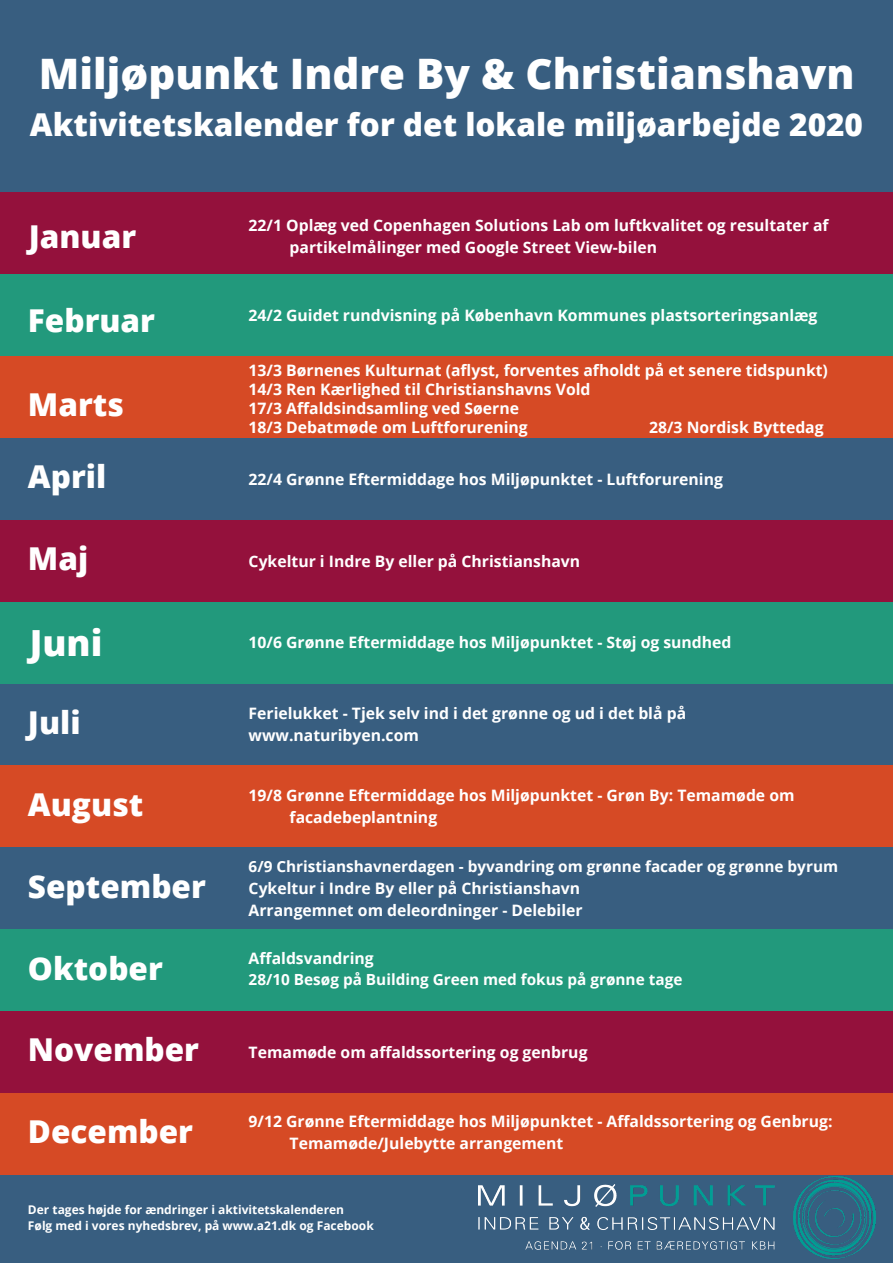
<style>
.page{position:relative;width:893px;height:1263px;background:#385e80}
.page>*{position:absolute;margin:0;border:0;box-sizing:border-box;transform-origin:0 0}
.t1{font:800 42px "Open Sans";color:#fff}
.t2{font:800 36px "Open Sans";color:#fff}
.t3{font:800 31.5px "Open Sans";color:#fff}
.t4{font:700 15.75px/22px "Open Sans";color:#fff}
.t5{font:700 15.38px "Open Sans";color:#fff}
.t6{font:700 12px/16.4px "Open Sans";color:#fff}
</style>
<div class="page">
<div style="left:0;top:192px;width:893px;height:82px;background:#94113c"></div>
<div style="left:0;top:274px;width:893px;height:82px;background:#22997c"></div>
<div style="left:0;top:356px;width:893px;height:82px;background:#d64a25"></div>
<div style="left:0;top:520px;width:893px;height:82px;background:#94113c"></div>
<div style="left:0;top:602px;width:893px;height:82px;background:#22997c"></div>
<div style="left:0;top:683px;width:893px;height:82px;background:#385e80"></div>
<div style="left:0;top:765px;width:893px;height:82px;background:#d64a25"></div>
<div style="left:0;top:929px;width:893px;height:82px;background:#22997c"></div>
<div style="left:0;top:1011px;width:893px;height:82px;background:#94113c"></div>
<div style="left:0;top:1093px;width:893px;height:82px;background:#d64a25"></div>
<img style="left:478px;top:1177px;width:397px;height:81px">
<h1 class="t1" style="left:39px;top:44px;width:817px">Miljøpunkt Indre By &amp; Christianshavn</h1>
<h3 class="t3" style="left:30px;top:102px;width:834px">Aktivitetskalender for det lokale miljøarbejde 2020</h3>
<h3 class="t3" style="left:29px;top:215px;width:109px">Januar</h3>
<h3 class="t3" style="left:28px;top:298px;width:128px">Februar</h3>
<h3 class="t3" style="left:28px;top:382px;width:98px">Marts</h3>
<h3 class="t3" style="left:28px;top:455px;width:80px">April</h3>
<h3 class="t3" style="left:28px;top:537px;width:62px">Maj</h3>
<h2 class="t2" style="left:30px;top:618px;width:74px">Juni</h2>
<h3 class="t3" style="left:28px;top:700px;width:54px">Juli</h3>
<h3 class="t3" style="left:28px;top:782px;width:117px">August</h3>
<h3 class="t3" style="left:28px;top:864px;width:179px">September</h3>
<h3 class="t3" style="left:28px;top:946px;width:136px">Oktober</h3>
<h3 class="t3" style="left:28px;top:1028px;width:173px">November</h3>
<h3 class="t3" style="left:28px;top:1109px;width:167px">December</h3>
<p class="t4" style="left:289px;top:214px;width:540px;text-indent:-41px">22/1 Oplæg ved Copenhagen Solutions Lab om luftkvalitet og resultater af partikelmålinger med Google Street View-bilen</p>
<p class="t4" style="left:249px;top:304px;width:570px">24/2 Guidet rundvisning på København Kommunes plastsorteringsanlæg</p>
<p class="t4" style="left:249px;top:361px;width:581px;line-height:18.9px">13/3 Børnenes Kulturnat (aflyst, forventes afholdt på et senere tidspunkt)<br>14/3 Ren Kærlighed til Christianshavns Vold</p>
<p class="t4" style="left:249px;top:398px;width:281px;line-height:18.9px">17/3 Affaldsindsamling ved Søerne<br>18/3 Debatmøde om Luftforurening</p>
<p class="t4" style="left:649px;top:416px;width:176px">28/3 Nordisk Byttedag</p>
<p class="t4" style="left:249px;top:468px;width:476px">22/4 Grønne Eftermiddage hos Miljøpunktet - Luftforurening</p>
<p class="t4" style="left:249px;top:549px;width:333px">Cykeltur i Indre By eller på Christianshavn</p>
<p class="t4" style="left:249px;top:631px;width:484px">10/6 Grønne Eftermiddage hos Miljøpunktet - Støj og sundhed</p>
<p class="t4" style="left:249px;top:702px;width:439px">Ferielukket - Tjek selv ind i det grønne og ud i det blå på www.naturibyen.com</p>
<p class="t4" style="left:289px;top:784px;width:506px;text-indent:-41px">19/8 Grønne Eftermiddage hos Miljøpunktet - Grøn By: Temamøde om facadebeplantning</p>
<p class="t5" style="left:249px;top:856px;width:591px">6/9 Christianshavnerdagen - byvandring om grønne facader og grønne byrum</p>
<p class="t4" style="left:249px;top:898px;width:335px">Arrangemnet om deleordninger - Delebiler</p>
<p class="t4" style="left:249px;top:946px;width:127px">Affaldsvandring</p>
<p class="t5" style="left:249px;top:968px;width:435px">28/10 Besøg på Building Green med fokus på grønne tage</p>
<p class="t4" style="left:249px;top:877px;width:333px">Cykeltur i Indre By eller på Christianshavn</p>
<p class="t4" style="left:249px;top:1040px;width:340px">Temamøde om affaldssortering og genbrug</p>
<p class="t4" style="left:289px;top:1110px;width:544px;text-indent:-41px">9/12 Grønne Eftermiddage hos Miljøpunktet - Affaldssortering og Genbrug:<br>Temamøde/Julebytte arrangement</p>
<p class="t6" style="left:28px;top:1201px;width:347px">Der tages højde for ændringer i aktivitetskalenderen<br>Følg med i vores nyhedsbrev, på www.a21.dk og Facebook</p>
</div>
